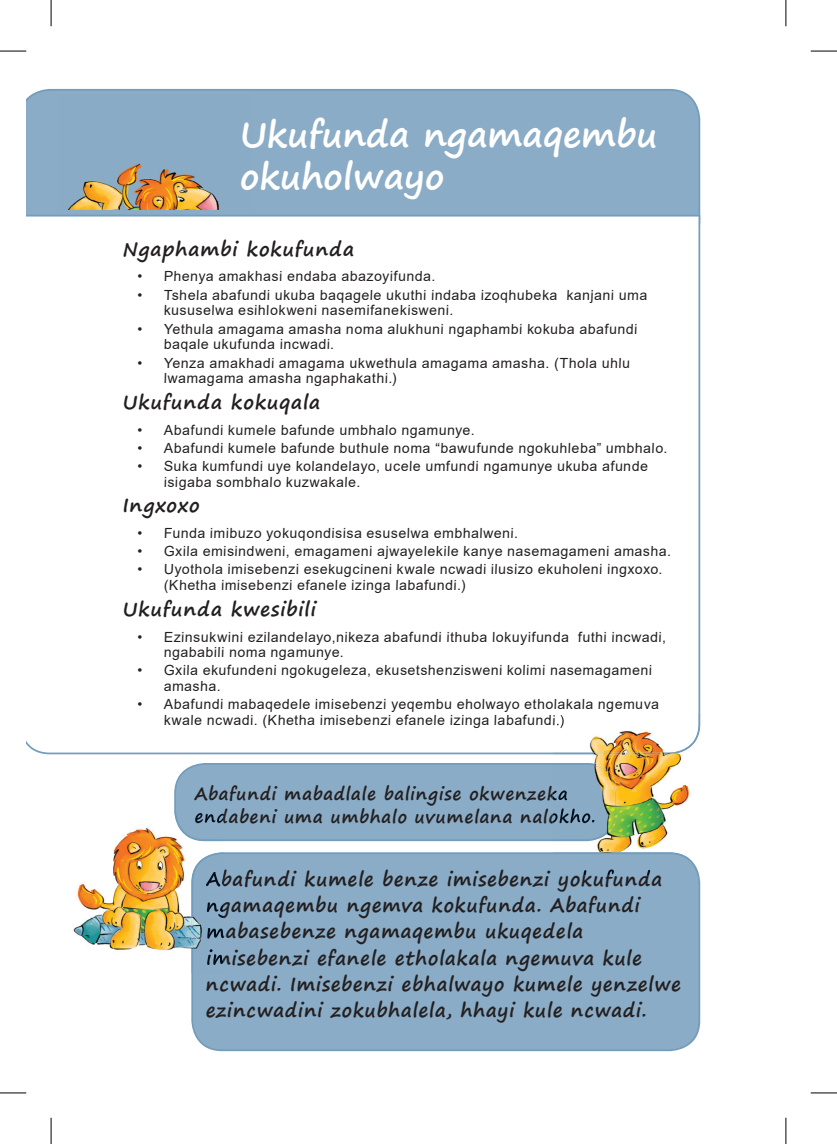
<style>
.page{position:relative;width:837px;height:1144px;background:#fff}
.page>*{position:absolute;margin:0;border:0;box-sizing:border-box;transform-origin:0 0}
.t1{font:700 35px/42px "Segoe Print";color:#fff}
.t2{font:700 19.25px/26.2px "Segoe Print";letter-spacing:.045em;color:#231f20}
.t3{font:700 17.5px/22.8px "Segoe Print";letter-spacing:.05em;color:#231f20}
.t4{font:14px/15.8px "Arial";letter-spacing:.05em;color:#231f20}
</style>
<div class="page">
<div style="left:26px;top:89px;width:674px;height:126px;background:#8aacc6"></div>
<svg style="left:26px;top:215px;width:674px;height:539px"></svg>
<div style="left:191px;top:852px;width:509px;height:199px;background:#8aacc6"></div>
<img style="left:58px;top:95px;width:194px;height:114px">
<div style="left:174px;top:763px;width:378px;height:78px;background:#8aacc6"></div>
<img style="left:552px;top:713px;width:149px;height:162px">
<img style="left:552px;top:713px;width:148px;height:41px">
<img style="left:552px;top:852px;width:147px;height:23px">
<img style="left:552px;top:869px;width:110px;height:6px">
<img style="left:552px;top:763px;width:65px;height:78px">
<svg style="left:552px;top:715px;width:12px;height:13px"></svg>
<img style="left:73px;top:828px;width:151px;height:123px">
<img style="left:191px;top:852px;width:33px;height:122px">
<img style="left:205px;top:869px;width:19px;height:22px">
<img style="left:206px;top:895px;width:18px;height:23px">
<img style="left:207px;top:922px;width:17px;height:22px">
<img style="left:207px;top:948px;width:17px;height:22px">
<img style="left:174px;top:812px;width:50px;height:29px">
<svg style="left:0;top:51px;width:26px;height:1px"></svg>
<svg style="left:810px;top:51px;width:26px;height:1px"></svg>
<svg style="left:0;top:1092px;width:26px;height:1px"></svg>
<svg style="left:810px;top:1092px;width:26px;height:1px"></svg>
<svg style="left:51px;top:0;width:1px;height:26px"></svg>
<svg style="left:51px;top:1118px;width:1px;height:26px"></svg>
<svg style="left:785px;top:0;width:1px;height:26px"></svg>
<svg style="left:785px;top:1118px;width:1px;height:26px"></svg>
<h1 class="t1" style="left:240px;top:112px;width:419px">Ukufunda ngamaqembu okuholwayo</h1>
<h2 class="t2" style="left:122px;top:235px;width:234px">Ngaphambi kokufunda</h2>
<p class="t4" style="left:137px;top:268px;width:300px">• Phenya amakhasi endaba abazoyifunda.</p>
<p class="t4" style="left:164px;top:287px;width:485px;text-indent:-26px">• Tshela abafundi ukuba baqagele ukuthi indaba izoqhubeka kanjani uma kususelwa esihlokweni nasemifanekisweni.</p>
<p class="t4" style="left:164px;top:321px;width:475px;text-indent:-26px">• Yethula amagama amasha noma alukhuni ngaphambi kokuba abafundi baqale ukufunda incwadi.</p>
<p class="t4" style="left:164px;top:355px;width:468px;text-indent:-26px">• Yenza amakhadi amagama ukwethula amagama amasha. (Thola uhlu lwamagama amasha ngaphakathi.)</p>
<h2 class="t2" style="left:122px;top:388px;width:200px">Ukufunda kokuqala</h2>
<p class="t4" style="left:137px;top:422px;width:339px">• Abafundi kumele bafunde umbhalo ngamunye.</p>
<p class="t4" style="left:137px;top:440px;width:532px">• Abafundi kumele bafunde buthule noma “bawufunde ngokuhleba” umbhalo.</p>
<p class="t4" style="left:164px;top:458px;width:486px;text-indent:-26px">• Suka kumfundi uye kolandelayo, ucele umfundi ngamunye ukuba afunde isigaba sombhalo kuzwakale.</p>
<h2 class="t2" style="left:122px;top:492px;width:80px">Ingxoxo</h2>
<p class="t4" style="left:137px;top:525px;width:382px">• Funda imibuzo yokuqondisisa esuselwa embhalweni.</p>
<p class="t4" style="left:137px;top:543px;width:535px">• Gxila emisindweni, emagameni ajwayelekile kanye nasemagameni amasha.</p>
<p class="t4" style="left:164px;top:562px;width:501px;text-indent:-26px">• Uyothola imisebenzi esekugcineni kwale ncwadi ilusizo ekuholeni ingxoxo. (Khetha imisebenzi efanele izinga labafundi.)</p>
<h2 class="t2" style="left:122px;top:595px;width:195px">Ukufunda kwesibili</h2>
<p class="t4" style="left:164px;top:629px;width:504px;text-indent:-26px">• Ezinsukwini ezilandelayo,nikeza abafundi ithuba lokuyifunda futhi incwadi, ngababili noma ngamunye.</p>
<p class="t4" style="left:164px;top:663px;width:490px;text-indent:-26px">• Gxila ekufundeni ngokugeleza, ekusetshenzisweni kolimi nasemagameni amasha.</p>
<p class="t4" style="left:164px;top:696px;width:497px;text-indent:-26px">• Abafundi mabaqedele imisebenzi yeqembu eholwayo etholakala ngemuva kwale ncwadi. (Khetha imisebenzi efanele izinga labafundi.)</p>
<p class="t3" style="left:194px;top:782px;width:403px">Abafundi mabadlale balingise okwenzeka endabeni uma umbhalo uvumelana nalokho.</p>
<p class="t2" style="left:206px;top:865px;width:477px">Abafundi kumele benze imisebenzi yokufunda ngamaqembu ngemva kokufunda. Abafundi mabasebenze ngamaqembu ukuqedela imisebenzi efanele etholakala ngemuva kule ncwadi. Imisebenzi ebhalwayo kumele yenzelwe ezincwadini zokubhalela, hhayi kule ncwadi.</p>
</div>
